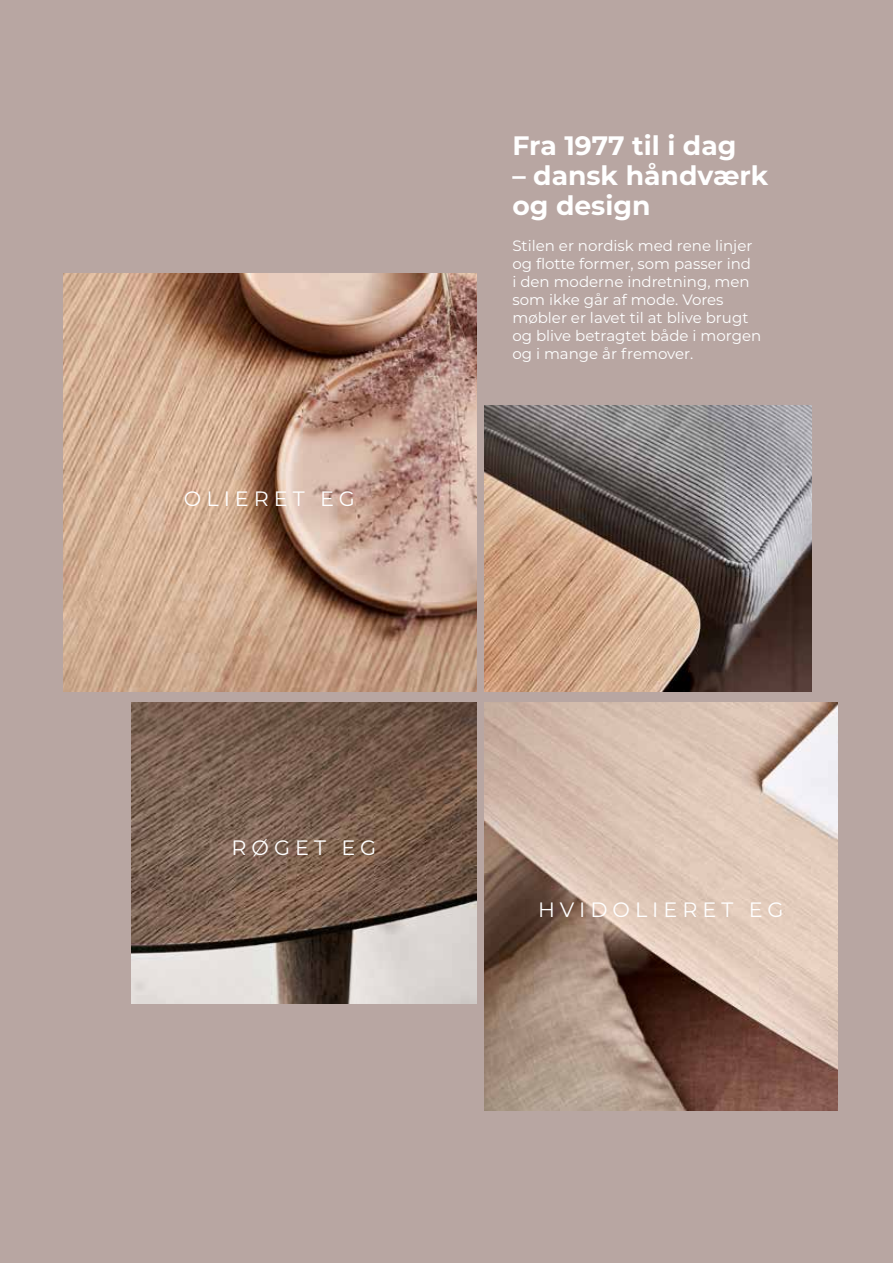
<style>
.page{position:relative;width:893px;height:1263px;background:#b8a6a2}
.page>*{position:absolute;margin:0;border:0;box-sizing:border-box;transform-origin:0 0}
.t1{font:700 26.7px/30px "Montserrat";color:#fff}
.t2{font:20.85px "Montserrat";letter-spacing:.24em;color:#fff}
.t3{font:15px/18px "Montserrat";color:#fff}
</style>
<div class="page">
<img style="left:132px;top:702px;width:344px;height:302px">
<img style="left:63px;top:274px;width:413px;height:418px">
<img style="left:484px;top:702px;width:353px;height:409px">
<img style="left:484px;top:406px;width:327px;height:286px">
<h2 class="t2" style="left:184px;top:484px;width:173px">OLIERET EG</h2>
<h2 class="t2" style="left:232px;top:833px;width:146px">RØGET EG</h2>
<h1 class="t1" style="left:512px;top:130px;width:226px">Fra 1977 til i dag</h1>
<h1 class="t1" style="left:512px;top:160px;width:258px">– dansk håndværk og design</h1>
<p class="t3" style="left:512px;top:237px;width:250px">Stilen er nordisk med rene linjer og flotte former, som passer ind<br>i den moderne indretning, men som ikke går af mode. Vores møbler er lavet til at blive brugt og blive betragtet både i morgen og i mange år fremover.</p>
<h2 class="t2" style="left:538px;top:895px;width:247px">HVIDOLIERET EG</h2>
</div>
